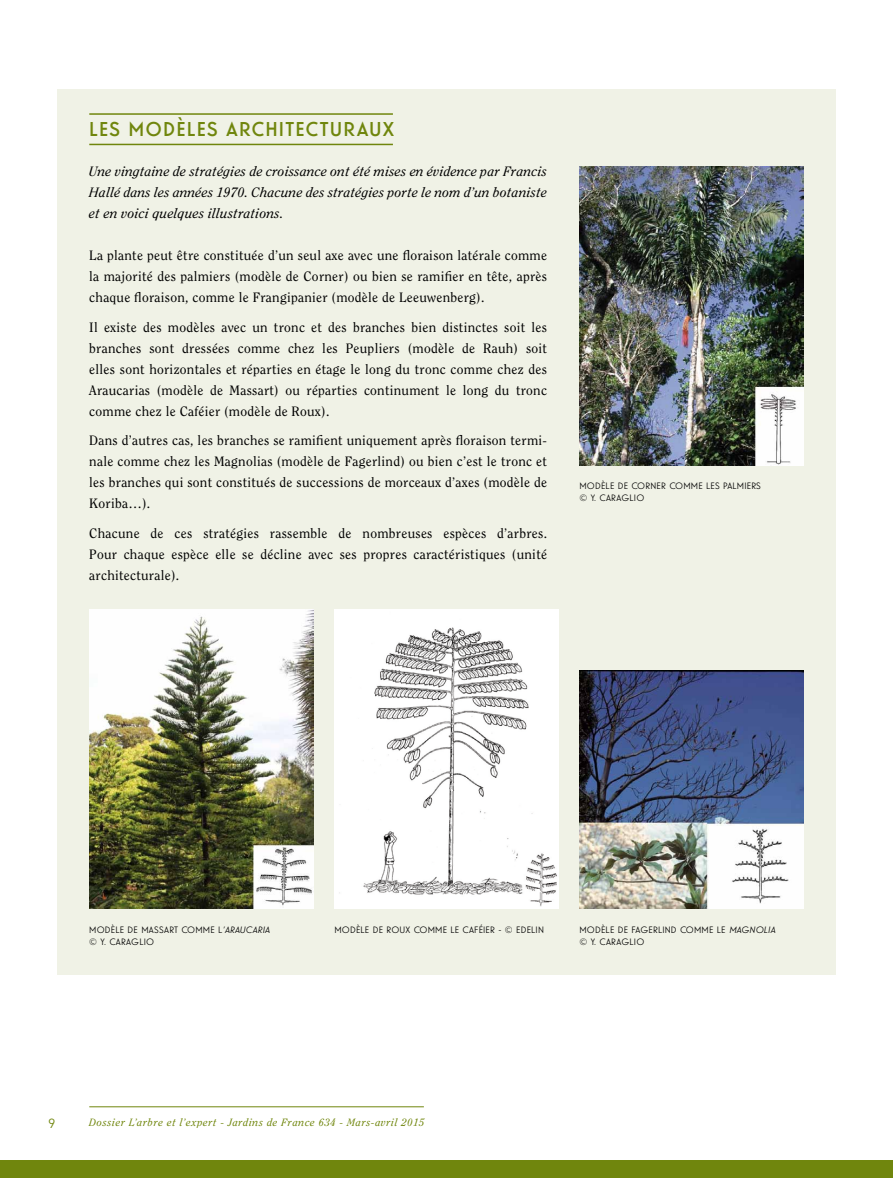
<style>
.page{position:relative;width:893px;height:1178px;background:#fff}
.page>*{position:absolute;margin:0;border:0;box-sizing:border-box;transform-origin:0 0}
.t1{font:500 19.5px "Guildford Pro";letter-spacing:.06em;color:#70860d}
.t2{font:13.5px/21px "Clearface Std";letter-spacing:.02em;color:#000;text-align:justify}
.t3{font:italic 13.5px/21px "Clearface Std";letter-spacing:.02em;color:#000;text-align:justify}
.t4{font:13.5px "Guildford Pro";color:#70860d}
.t5{font:italic 10.5px "Clearface Std";letter-spacing:.06em;color:#70860d}
.t6{font:9px/12px "Guildford Pro";letter-spacing:.02em;color:#000}
.s1{font-style:italic}
</style>
<div class="page">
<hr style="left:89px;top:1106px;width:335px;height:1px;background:#70860d">
<div style="left:0;top:1160px;width:893px;height:18px;background:#70860d"></div>
<hr style="left:892px;top:0;width:1px;height:443px;background:#d1d8b4">
<div style="left:57px;top:89px;width:779px;height:885px;background:#f0f2e6"></div>
<hr style="left:89px;top:113px;width:304px;height:2px;background:#70860d">
<hr style="left:89px;top:144px;width:304px;height:1px;background:#70860d">
<img style="left:579px;top:166px;width:225px;height:299px">
<img style="left:579px;top:670px;width:225px;height:238px">
<img style="left:334px;top:609px;width:225px;height:299px">
<img style="left:89px;top:609px;width:224px;height:299px">
<h1 class="t1" style="left:89px;top:116px;width:306px">LES MODÈLES ARCHITECTURAUX</h1>
<p class="t3" style="left:89px;top:161px;width:459px">Une vingtaine de stratégies de croissance ont été mises en évidence par Francis Hallé dans les années 1970. Chacune des stratégies porte le nom d’un botaniste et en voici quelques illustrations.</p>
<p class="t2" style="left:89px;top:245px;width:459px">La plante peut être constituée d’un seul axe avec une floraison latérale comme la majorité des palmiers (modèle de Corner) ou bien se ramifier en tête, après chaque floraison, comme le Frangipanier (modèle de Leeuwenberg).</p>
<p class="t2" style="left:89px;top:317px;width:459px">Il existe des modèles avec un tronc et des branches bien distinctes soit les branches sont dressées comme chez les Peupliers (modèle de Rauh) soit elles sont horizontales et réparties en étage le long du tronc comme chez des Araucarias (modèle de Massart) ou réparties continument le long du tronc comme chez le Caféier (modèle de Roux).</p>
<p class="t2" style="left:89px;top:430px;width:459px">Dans d’autres cas, les branches se ramifient uniquement après floraison termi&shy;nale comme chez les Magnolias (modèle de Fagerlind) ou bien c’est le tronc et les branches qui sont constitués de successions de morceaux d’axes (modèle de Koriba…).</p>
<p class="t2" style="left:89px;top:523px;width:459px">Chacune de ces stratégies rassemble de nombreuses espèces d’arbres.<br>Pour chaque espèce elle se décline avec ses propres caractéristiques (unité architecturale).</p>
<p class="t6" style="left:579px;top:480px;width:183px">MODÈLE DE CORNER COMME LES PALMIERS © Y. CARAGLIO</p>
<p class="t6" style="left:89px;top:923px;width:182px">M ODÈLE DE MASSART COMME L<span class="s1">’ARAUCARIA</span></p>
<p class="t6" style="left:334px;top:923px;width:211px">MODÈLE DE ROUX COMME LE CAFÉIER - © EDELIN</p>
<p class="t6" style="left:89px;top:935px;width:66px">© Y. CARAGLIO</p>
<p class="t6" style="left:579px;top:923px;width:197px">MODÈLE DE FAGERLIND COMME LE <span class="s1">MAGNOLIA </span>© Y. CARAGLIO</p>
<p class="t4" style="left:49px;top:1114px;width:8px">9</p>
<p class="t5" style="left:89px;top:1116px;width:337px">Dossier L’arbre et l’expert - Jardins de France 634 - Mars-avril 2015</p>
</div>
